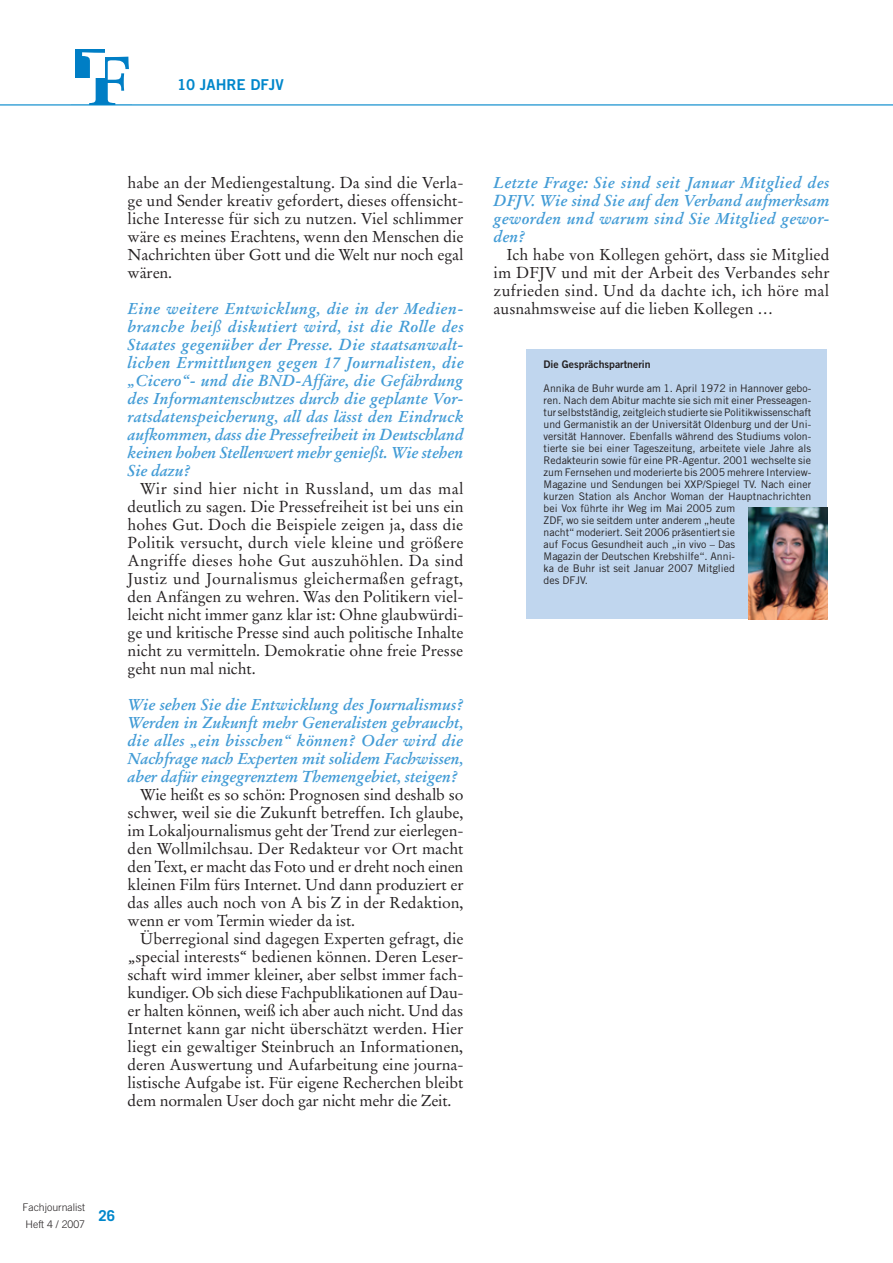
<style>
.page{position:relative;width:893px;height:1263px;background:#fff}
.page>*{position:absolute;margin:0;border:0;box-sizing:border-box;transform-origin:0 0}
.t1{font:15.75px/18px "Stempel Garamond";letter-spacing:-.005em;color:#231f20;text-align:justify}
.t2{font:italic 700 15.75px/18px "Stempel Garamond";letter-spacing:-.005em;color:#439cd6;text-align:justify}
.t3{font:15px "Trade Gothic Bold Two";color:#0087cb}
.t4{font:10.5px/12px "Trade Gothic";color:#231f20}
.t5{font:300 10.5px/17px "Trade Gothic";color:#231f20}
.t6{font:10.5px "Trade Gothic Bold Two";color:#231f20}
</style>
<div class="page">
<hr style="left:72px;top:105px;width:60px;height:1px;background:#0087cb">
<div style="left:75px;top:49px;width:29px;height:29px;background:#007ec5"></div>
<svg style="left:82px;top:52px;width:47px;height:52px"></svg>
<hr style="left:0;top:104px;width:893px;height:1px;background:#0087cb">
<div style="left:526px;top:349px;width:301px;height:270px;background:#c0d6ee"></div>
<img style="left:749px;top:508px;width:78px;height:111px">
<p class="t3" style="left:177px;top:75px;width:108px">10 JAHRE DFJV</p>
<p class="t3" style="left:178px;top:75px;width:94px">DFJV INTERN</p>
<p class="t1" style="left:128px;top:174px;width:337px">habe an der Mediengestaltung. Da sind die Verla&shy;ge und Sender kreativ gefordert, dieses offensicht&shy;liche Interesse für sich zu nutzen. Viel schlimmer wäre es meines Erachtens, wenn den Menschen die Nachrichten über Gott und die Welt nur noch egal wären.</p>
<p class="t2" style="left:128px;top:300px;width:338px">Eine weitere Entwicklung, die in der Medien&shy;branche heiß diskutiert wird, ist die Rolle des Staates gegenüber der Presse. Die staatsanwalt&shy;lichen Ermittlungen gegen 17 Journalisten, die „Cicero“- und die BND-Affäre, die Gefährdung des Informantenschutzes durch die geplante Vor&shy;ratsdatenspeicherung, all das lässt den Eindruck aufkommen, dass die Pressefreiheit in Deutschland keinen hohen Stellenwert mehr genießt. Wie stehen Sie dazu?</p>
<p class="t1" style="left:128px;top:480px;width:338px;text-indent:13px">Wir sind hier nicht in Russland, um das mal deutlich zu sagen. Die Pressefreiheit ist bei uns ein hohes Gut. Doch die Beispiele zeigen ja, dass die Politik versucht, durch viele kleine und größere Angriffe dieses hohe Gut auszuhöhlen. Da sind Justiz und Journalismus gleichermaßen gefragt, den Anfängen zu wehren. Was den Politikern viel&shy;leicht nicht immer ganz klar ist: Ohne glaubwürdi&shy;ge und kritische Presse sind auch politische Inhalte nicht zu vermitteln. Demokratie ohne freie Presse geht nun mal nicht.</p>
<p class="t2" style="left:128px;top:696px;width:337px">Wie sehen Sie die Entwicklung des Journalismus?<br>Werden in Zukunft mehr Generalisten gebraucht, die alles „ein bisschen“ können? Oder wird die Nachfrage nach Experten mit solidem Fachwissen, aber dafür eingegrenztem Themengebiet, steigen?</p>
<p class="t1" style="left:128px;top:786px;width:337px;text-indent:13px">Wie heißt es so schön: Prognosen sind deshalb so schwer, weil sie die Zukunft betreffen. Ich glaube, im Lokaljournalismus geht der Trend zur eierlegen&shy;den Wollmilchsau. Der Redakteur vor Ort macht den Text, er macht das Foto und er dreht noch einen kleinen Film fürs Internet. Und dann produziert er das alles auch noch von A bis Z in der Redaktion, wenn er vom Termin wieder da ist.</p>
<p class="t1" style="left:128px;top:930px;width:337px;text-indent:13px">Überregional sind dagegen Experten gefragt, die „special interests“ bedienen können. Deren Leser&shy;schaft wird immer kleiner, aber selbst immer fach&shy;kundiger. Ob sich diese Fachpublikationen auf Dau&shy;er halten können, weiß ich aber auch nicht. Und das Internet kann gar nicht überschätzt werden. Hier liegt ein gewaltiger Steinbruch an Informationen, deren Auswertung und Aufarbeitung eine journa&shy;listische Aufgabe ist. Für eigene Recherchen bleibt dem normalen User doch gar nicht mehr die Zeit.</p>
<p class="t2" style="left:494px;top:174px;width:338px">Letzte Frage: Sie sind seit Januar Mitglied des DFJV. Wie sind Sie auf den Verband aufmerksam geworden und warum sind Sie Mitglied gewor&shy;den?</p>
<p class="t1" style="left:494px;top:246px;width:337px;text-indent:13px">Ich habe von Kollegen gehört, dass sie Mitglied im DFJV und mit der Arbeit des Verbandes sehr zufrieden sind. Und da dachte ich, ich höre mal ausnahmsweise auf die lieben Kollegen …</p>
<p class="t6" style="left:544px;top:358px;width:109px">Die Gesprächspartnerin</p>
<p class="t4" style="left:544px;top:382px;width:269px">Annika de Buhr wurde am 1. April 1972 in Hannover gebo&shy;ren. Nach dem Abitur machte sie sich mit einer Presseagen&shy;tur selbstständig, zeitgleich studierte sie Politikwissenschaft und Germanistik an der Universität Oldenburg und der Uni&shy;versität Hannover. Ebenfalls während des Studiums volon&shy;tierte sie bei einer Tageszeitung, arbeitete viele Jahre als Redakteurin sowie für eine PR-Agentur. 2001 wechselte sie zum Fernsehen und moderierte bis 2005 mehrere Interview-Magazine und Sendungen bei XXP/Spiegel TV. Nach einer kurzen Station als Anchor Woman der Hauptnachrichten bei Vox führte ihr Weg im Mai 2005 zum<br>ZDF, wo sie seitdem unter anderem „heute<br>nacht“ moderiert. Seit 2006 präsentiert sie<br>auf Focus Gesundheit auch „in vivo – Das<br>Magazin der Deutschen Krebshilfe“. Anni-<br>ka de Buhr ist seit Januar 2007 Mitglied<br>des DFJV.</p>
<p class="t5" style="left:23px;top:1198px;width:93px">Fachjournalist<br>Heft 4 / 2007 <sup>26</sup></p>
</div>
